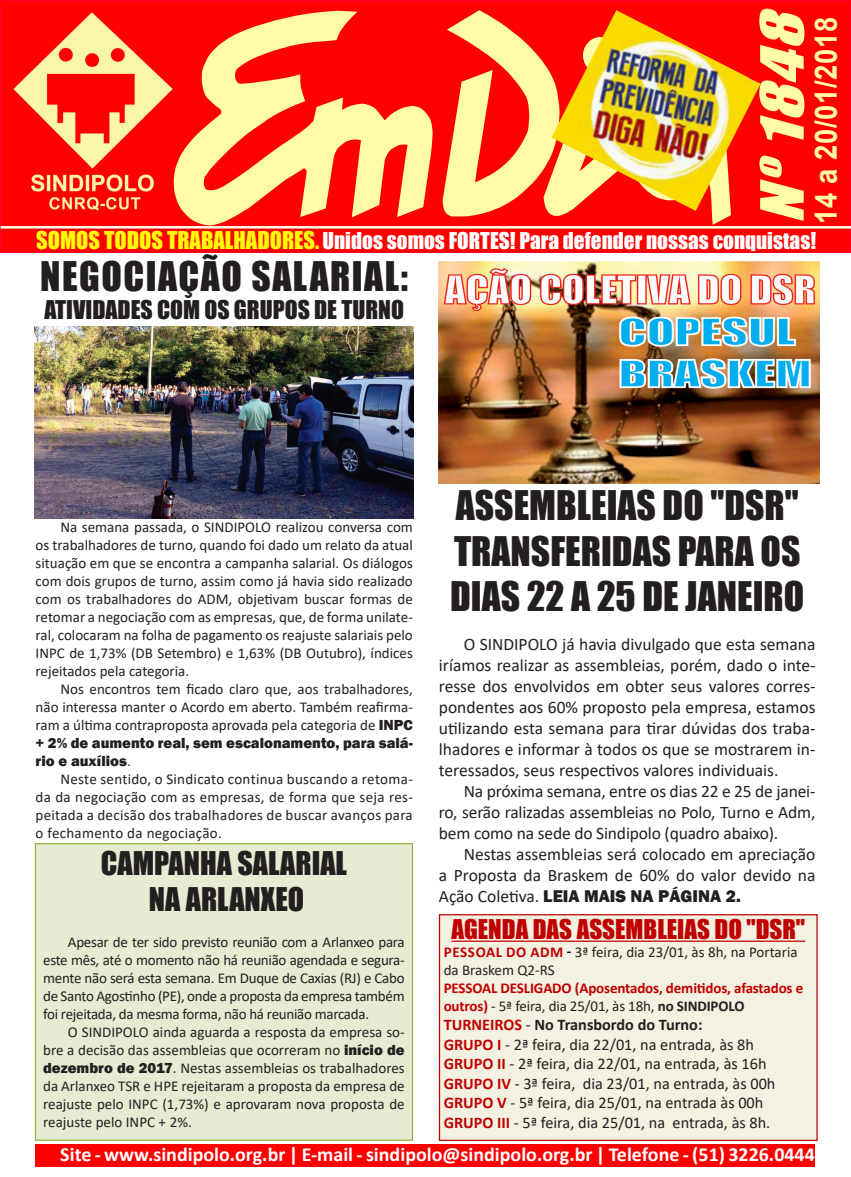
<style>
.page{position:relative;width:851px;height:1177px;background:#fff}
.page>*{position:absolute;margin:0;border:0;box-sizing:border-box;transform-origin:0 0}
.t1{font:italic 55px "Impact";color:#fffba7;scale:1.19 1}
.Titulos{font:37.5px/45px "Impact";color:#231f20}
.Titulos-2{font:37.5px "Impact";letter-spacing:.04em;color:#231f20}
.t2{font:700 30.75px "Arial";letter-spacing:.02em;color:#fffba7;scale:.89 1}
.Titulos-3{font:30px "Impact";color:#231f20}
.Titulos-4{font:25px "Impact";color:#c00000}
.Titulos-5{font:23.75px "Impact";color:#231f20}
.t3{font:21.25px "Impact";color:#fff}
.Texto{font:700 20px "Calibri";color:#fff}
.Texto-2{font:17.5px/21px "Calibri";color:#231f20;text-align:justify}
.Texto-3{font:16.25px "Calibri";color:#231f20}
.Texto-4{font:700 16.25px "Calibri";color:#231f20}
.Texto-5{font:15px/18px "Calibri";color:#231f20;text-align:justify}
.Texto-6{font:700 15px/18px "Calibri";letter-spacing:-.01em;color:#c00000}
.s1{font-size:22.5px;color:#fffa0a}
.s2{font-family:"Franklin Gothic";font-weight:800}
.s3{font-weight:700;color:#c00000}
.s4{font-weight:700;color:#000}
.s5{font-weight:400;color:#231f20}
.s6{color:#231f20}
.s7{color:#c00000}
.s8{font-weight:400}
</style>
<div class="page">
<div style="left:35px;top:1143px;width:779px;height:23px;background:#f00"></div>
<div style="left:1px;top:1px;width:849px;height:251px;background:#f00"></div>
<div style="left:0;top:0;width:850px;height:253px;border:1px solid #ff0025"></div>
<svg style="left:174px;top:11px;width:258px;height:214px"></svg>
<svg style="left:442px;top:10px;width:288px;height:215px"></svg>
<hr style="left:1px;top:226px;width:849px;height:2px;background:#fffee9">
<img style="left:13px;top:13px;width:159px;height:198px">
<img style="left:551px;top:10px;width:209px;height:201px">
<div style="left:439px;top:914px;width:377px;height:226px;background:#f3f1e2"></div>
<hr style="left:451px;top:940px;width:354px;height:1px;background:#c00000">
<div style="left:439px;top:914px;width:378px;height:226px;border:1px solid #c00000"></div>
<img style="left:439px;top:261px;width:379px;height:223px">
<div style="left:35px;top:843px;width:377px;height:297px;background:#e5ecd1"></div>
<div style="left:35px;top:843px;width:378px;height:297px;border:1px solid #95b23a"></div>
<img style="left:35px;top:326px;width:378px;height:192px">
<p class="t1" style="left:739px;top:224px;width:195px;rotate:-90deg">Nº1848</p>
<p class="t2" style="left:804px;top:224px;width:233px;rotate:-90deg">14 a 20/01/2018</p>
<p class="t3" style="left:36px;top:224px;width:781px"><span class="s1">SOMOS TODOS TRABALHADORES.</span> Unidos somos FORTES! Para defender nossas conquistas!</p>
<p class="Titulos-2" style="left:40px;top:247px;width:369px">NEGOCIAÇÃO SALARIAL:</p>
<p class="Titulos-5" style="left:44px;top:291px;width:361px">ATIVIDADES COM OS GRUPOS DE TURNO</p>
<p class="Texto-5" style="left:36px;top:517px;width:379px;text-indent:25px">Na semana passada, o SINDIPOLO realizou conversa com os trabalhadores de turno, quando foi dado um relato da atual situação em que se encontra a campanha salarial. Os diálogos com dois grupos de turno, assim como já havia sido realizado com os trabalhadores do ADM, objetivam buscar formas de retomar a negociação com as empresas, que, de forma unilate&shy;ral, colocaram na folha de pagamento os reajuste salariais pelo INPC de 1,73% (DB Setembro) e 1,63% (DB Outubro), índices rejeitados pela categoria.</p>
<p class="Texto-5" style="left:36px;top:679px;width:379px;text-indent:25px">Nos encontros tem ficado claro que, aos trabalhadores, não interessa manter o Acordo em aberto. Também reafirma&shy;ram a última contraproposta aprovada pela categoria de <span class="s2">INPC + 2% de aumento real, sem escalonamento, para salá&shy;rio e auxílios</span>.</p>
<p class="Texto-5" style="left:36px;top:769px;width:379px;text-indent:25px">Neste sentido, o Sindicato continua buscando a retoma&shy;da da negociação com as empresas, de forma que seja res&shy;peitada a decisão dos trabalhadores de buscar avanços para o fechamento da negociação.</p>
<p class="Titulos-3" style="left:101px;top:840px;width:247px">CAMPANHA SALARIAL</p>
<p class="Titulos-3" style="left:149px;top:876px;width:157px">NA ARLANXEO</p>
<p class="Texto-5" style="left:43px;top:932px;width:363px;text-indent:25px">Apesar de ter sido previsto reunião com a Arlanxeo para este mês, até o momento não há reunião agendada e segura&shy;mente não será esta semana. Em Duque de Caxias (RJ) e Cabo de Santo Agostinho (PE), onde a proposta da empresa também foi rejeitada, da mesma forma, não há reunião marcada.</p>
<p class="Texto-5" style="left:43px;top:1022px;width:363px;text-indent:25px">O SINDIPOLO ainda aguarda a resposta da empresa so&shy;bre a decisão das assembleias que ocorreram no <span class="s2">início de dezembro de 2017</span>. Nestas assembleias os trabalhadores da Arlanxeo TSR e HPE rejeitaram a proposta da empresa de reajuste pelo INPC (1,73%) e aprovaram nova proposta de reajuste pelo INPC + 2%.</p>
<p class="Titulos" style="left:450px;top:482px;width:355px">ASSEMBLEIAS DO "DSR"<br>TRANSFERIDAS PARA OS<br>DIAS 22 A 25 DE JANEIRO</p>
<p class="Texto-2" style="left:439px;top:632px;width:378px;text-indent:25px">O SINDIPOLO já havia divulgado que esta semana iríamos realizar as assembleias, porém, dado o inte&shy;resse dos envolvidos em obter seus valores corres&shy;pondentes aos 60% proposto pela empresa, estamos utilizando esta semana para tirar dúvidas dos traba&shy;lhadores e informar à todos os que se mostrarem in&shy;teressados, seus respectivos valores individuais.</p>
<p class="Texto-2" style="left:439px;top:779px;width:378px;text-indent:25px">Na próxima semana, entre os dias 22 e 25 de janei&shy;ro, serão ralizadas assembleias no Polo, Turno e Adm, bem como na sede do Sindipolo (quadro abaixo).</p>
<p class="Texto-2" style="left:439px;top:842px;width:378px;text-indent:25px">Nestas assembleias será colocado em apreciação a Proposta da Braskem de 60% do valor devido na Ação Coletiva. <span class="s2">LEIA MAIS NA PÁGINA 2.</span></p>
<p class="Titulos-4" style="left:451px;top:909px;width:355px">AGENDA DAS ASSEMBLEIAS DO "DSR"</p>
<p class="Texto-5" style="left:443px;top:942px;width:355px"><span class="s3">PESSOAL DO ADM</span> <span class="s4">-</span> 3ª feira, dia 23/01, às 8h, na Portaria da Braskem Q2-RS</p>
<p class="Texto-6" style="left:443px;top:978px;width:361px">PESSOAL DESLIGADO (Aposentados, demitidos, afastados e outros) <span class="s5">- 5ª feira, dia 25/01, às 18h,</span> <span class="s6">no SINDIPOLO</span></p>
<p class="Texto-4" style="left:443px;top:1013px;width:260px"><span class="s7">TURNEIROS</span> <span class="s8">-</span> No Transbordo do Turno:</p>
<p class="Texto-3" style="left:443px;top:1033px;width:312px"><span class="s3">GRUPO I</span> - 2ª feira, dia 22/01, na entrada, às 8h</p>
<p class="Texto-3" style="left:443px;top:1052px;width:324px"><span class="s3">GRUPO II</span> - 2ª feira, dia 22/01, na entrada, às 16h</p>
<p class="Texto-3" style="left:443px;top:1072px;width:333px"><span class="s3">GRUPO IV</span> - 3ª feira, dia 23/01, na entrada, às 00h</p>
<p class="Texto-3" style="left:443px;top:1091px;width:321px"><span class="s3">GRUPO V</span> - 5ª feira, dia 25/01, na entrada às 00h</p>
<p class="Texto-3" style="left:443px;top:1111px;width:328px"><span class="s3">GRUPO III</span> - 5ª feira, dia 25/01, na entrada, às 8h.</p>
<p class="Texto" style="left:60px;top:1140px;width:756px">Site - www.sindipolo.org.br | E-mail - sindipolo@sindipolo.org.br | Telefone - (51) 3226.0444</p>
</div>
